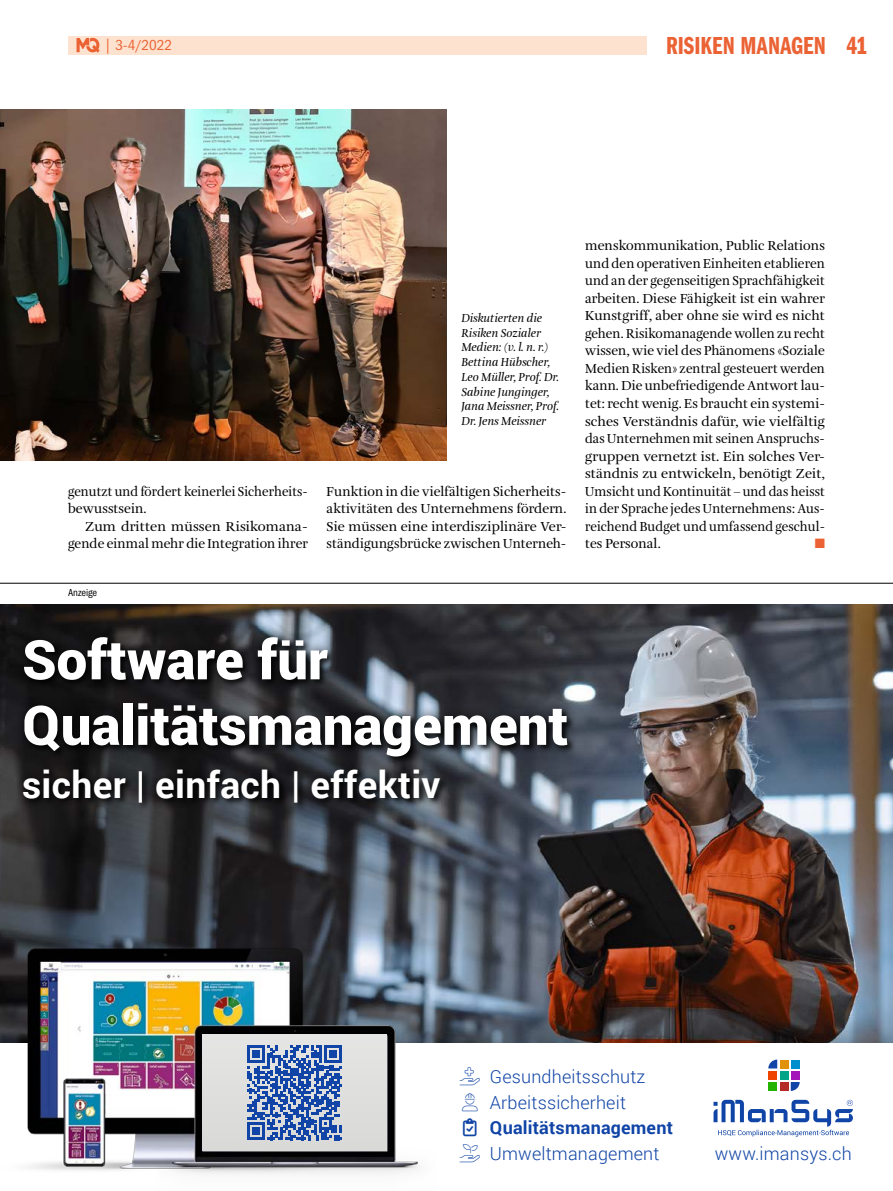
<style>
.page{position:relative;width:893px;height:1191px;background:#fff}
.page>*{position:absolute;margin:0;border:0;box-sizing:border-box;transform-origin:0 0}
.t1{font:900 54.6px/65.6px "Roboto";color:#fff}
.t2{font:700 37.05px "Roboto";letter-spacing:.01em;color:#fff}
.t3{font:25.5px "ITC Franklin Gothic Std Dm Cp";color:#eb6234}
.t4{font:300 18px/25.5px "Roboto";letter-spacing:.01em;color:#1044a6}
.t5{font:700 18px "Roboto";letter-spacing:.01em;color:#1044a6}
.t6{font:condensed 15px "ITC Franklin Gothic Std";color:#eb6234}
.t7{font:13.5px/17.5px "Amalia Pro";letter-spacing:.005em;color:#000;text-align:justify}
.t8{font:13.5px/17.5px "Amalia Pro";letter-spacing:.005em;color:#000;text-align:right;scale:1.05 1}
.t9{font:13.5px/17.5px "Amalia Pro";letter-spacing:.005em;color:#000;scale:.95 1}
.t10{font:13.5px "Zapf Dingbats Std";color:#eb6234}
.t11{font:italic 12px/14.7px "Amalia Pro";color:#000}
.t12{font:condensed 10.5px "ITC Franklin Gothic Std";color:#000}
</style>
<div class="page">
<img style="left:0;top:604px;width:893px;height:397px">
<div style="left:0;top:1001px;width:893px;height:190px;background:#000;opacity:.75"></div>
<div style="left:0;top:1043px;width:893px;height:148px;background:#fff"></div>
<img style="left:0;top:910px;width:443px;height:264px">
<div style="left:203px;top:1035px;width:183px;height:115px;background:#dfdfde"></div>
<svg style="left:247px;top:1045px;width:95px;height:95px"></svg>
<svg style="left:768px;top:1059px;width:9px;height:9px"></svg>
<svg style="left:791px;top:1082px;width:9px;height:9px"></svg>
<div style="left:791px;top:1059px;width:9px;height:9px;background:#008ecc"></div>
<div style="left:791px;top:1070px;width:9px;height:9px;background:#a416b9"></div>
<div style="left:779px;top:1059px;width:9px;height:9px;background:#e0920c"></div>
<div style="left:779px;top:1082px;width:9px;height:9px;background:#b52b27"></div>
<div style="left:768px;top:1082px;width:9px;height:9px;background:#23b300"></div>
<div style="left:779px;top:1070px;width:9px;height:9px;background:#00a486"></div>
<div style="left:768px;top:1070px;width:9px;height:9px;background:#ef4300"></div>
<svg style="left:713px;top:1099px;width:140px;height:37px"></svg>
<div style="left:9px;top:622px;width:574px;height:194px;background:#fff;opacity:.03"></div>
<div style="left:13px;top:626px;width:565px;height:141px;background:#000;opacity:.7"></div>
<div style="left:13px;top:758px;width:437px;height:55px;background:#000;opacity:.7"></div>
<hr style="left:0;top:583px;width:893px;height:1px;background:#000">
<div style="left:68px;top:36px;width:578px;height:18px;background:#fde3cf"></div>
<svg style="left:77px;top:38px;width:23px;height:15px"></svg>
<img style="left:0;top:109px;width:446px;height:351px">
<p class="t6" style="left:104px;top:37px;width:70px">| 3-4/2022</p>
<h3 class="t3" style="left:666px;top:31px;width:203px">RISIKEN MANAGEN 41</h3>
<p class="t11" style="left:461px;top:311px;width:99px">Diskutierten die<br>Risiken Sozialer<br>Medien: (v. l. n. r.)<br>Bettina Hübscher,<br>Leo Müller, Prof. Dr.<br>Sabine Junginger,<br>Jana Meissner, Prof.<br>Dr. Jens Meissner</p>
<p class="t9" style="left:68px;top:483px;width:254px">genutzt und fördert keinerlei Sicherheits&shy;bewusstsein.</p>
<p class="t8" style="left:68px;top:518px;width:230px">Zum dritten müssen Risikomana&shy;gende einmal mehr die Integration ihrer</p>
<p class="t12" style="left:68px;top:587px;width:31px">Anzeige</p>
<p class="t7" style="left:327px;top:483px;width:241px">Funktion in die vielfältigen Sicherheits&shy;aktivitäten des Unternehmens fördern.<br>Sie müssen eine interdisziplinäre Ver&shy;ständigungsbrücke zwischen Unterneh-</p>
<h1 class="t1" style="left:22px;top:625px;width:548px">Software für<br>Qualitätsmanagement</h1>
<h2 class="t2" style="left:22px;top:758px;width:420px">sicher | einfach | effektiv</h2>
<p class="t7" style="left:585px;top:237px;width:241px">menskommunikation, Public Relations und den operativen Einheiten etablieren und an der gegenseitigen Sprachfähigkeit arbeiten. Diese Fähigkeit ist ein wahrer Kunstgriff, aber ohne sie wird es nicht gehen. Risikomanagende wollen zu recht wissen, wie viel des Phänomens «Soziale Medien Risken» zentral gesteuert werden kann. Die unbefriedigende Antwort lau&shy;tet: recht wenig. Es braucht ein systemi&shy;sches Verständnis dafür, wie vielfältig das Unternehmen mit seinen Anspruchs&shy;gruppen vernetzt ist. Ein solches Ver&shy;ständnis zu entwickeln, benötigt Zeit, Umsicht und Kontinuität – und das heisst in der Sprache jedes Unternehmens: Aus&shy;reichend Budget und umfassend geschul&shy;tes Personal.</p>
<p class="t10" style="left:815px;top:537px;width:12px">■</p>
<h3 class="t4" style="left:490px;top:1063px;width:157px">Gesundheitsschutz<br>Arbeitssicherheit</h3>
<h3 class="t5" style="left:490px;top:1115px;width:185px">Qualitätsmanagement</h3>
<h3 class="t4" style="left:490px;top:1140px;width:171px">Umweltmanagement</h3>
<h3 class="t4" style="left:715px;top:1140px;width:138px">www.imansys.ch</h3>
</div>
